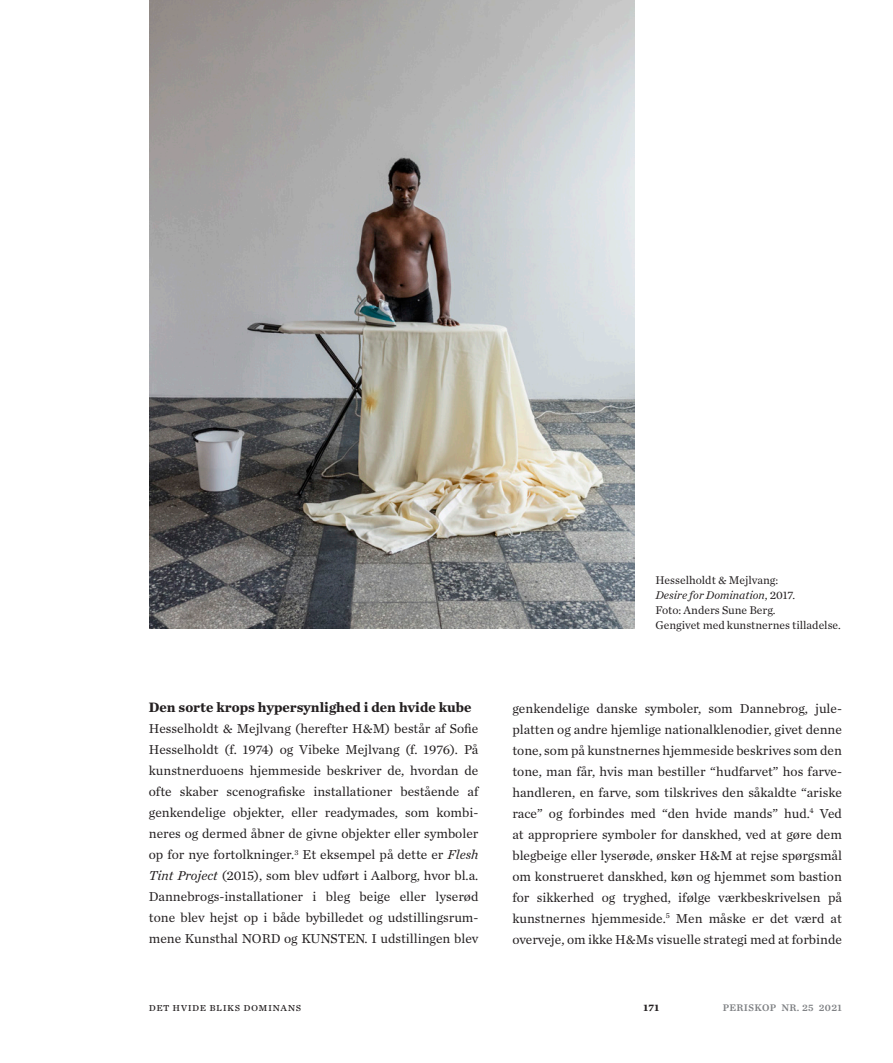
<style>
.page{position:relative;width:893px;height:1063px;background:#fff}
.page>*{position:absolute;margin:0;border:0;box-sizing:border-box;transform-origin:0 0}
.Periskop_Debat_Melle{font:700 14.25px "Chronicle Text G1";color:#231f20}
.Periskop_Debat_Brød{font:13.5px/21px "Chronicle Text G1";color:#231f20;text-align:justify}
.Periskop_Debat_Bille{font:11.7px/15px "Chronicle Text G1";color:#231f20}
.Periskop_Forfatter_t{font:11.7px "Chronicle Text G1";letter-spacing:.04em;color:#231f20}
.Periskop_Bundtekst{font:10.05px "Chronicle Text G3 Semi";letter-spacing:.04em;color:#808285}
.Periskop_Pagina{font:700 10.05px "Chronicle Text G1";color:#231f20}
.s1{font-style:italic}
</style>
<div class="page">
<img style="left:149px;top:0;width:485px;height:629px">
<p class="Periskop_Debat_Melle" style="left:149px;top:696px;width:324px">Den sorte krops hypersynlighed i den hvide kube</p>
<p class="Periskop_Debat_Brød" style="left:149px;top:718px;width:331px">Hesselholdt &amp; Mejlvang (herefter H&amp;M) består af Sofie Hesselholdt (f. 1974) og Vibeke Mejlvang (f. 1976). På kunstnerduoens hjemmeside beskriver de, hvordan de ofte skaber scenografiske installationer bestående af genkendelige objekter, eller readymades, som kombi&shy;neres og dermed åbner de givne objekter eller symboler op for nye fortolkninger.<sup>3</sup> Et eksempel på dette er <span class="s1">Flesh Tint Project</span> (2015), som blev udført i Aalborg, hvor bl.a.<br>Dannebrogs-installationer i bleg beige eller lyserød tone blev hejst op i både bybilledet og udstillingsrum&shy;mene Kunsthal NORD og KUNSTEN. I udstillingen blev</p>
<p class="Periskop_Debat_Bille" style="left:655px;top:572px;width:187px">Hesselholdt &amp; Mejlvang:<br><span class="s1">Desire for Domination</span>, 2017.<br>Foto: Anders Sune Berg.<br>Gengivet med kunstnernes tilladelse.</p>
<p class="Periskop_Debat_Brød" style="left:512px;top:697px;width:331px">genkendelige danske symboler, som Dannebrog, jule&shy;platten og andre hjemlige nationalklenodier, givet denne tone, som på kunstnernes hjemmeside beskrives som den tone, man får, hvis man bestiller “hudfarvet” hos farve&shy;handleren, en farve, som tilskrives den såkaldte “ariske race” og forbindes med “den hvide mands” hud.<sup>4</sup> Ved at appropriere symboler for danskhed, ved at gøre dem blegbeige eller lyserøde, ønsker H&amp;M at rejse spørgsmål om konstrueret danskhed, køn og hjemmet som bastion for sikkerhed og tryghed, ifølge værkbeskrivelsen på kunstnernes hjemmeside.<sup>5</sup> Men måske er det værd at overveje, om ikke H&amp;Ms visuelle strategi med at forbinde</p>
<p class="Periskop_Forfatter_t" style="left:149px;top:999px;width:154px">det hvide bliks dominans</p>
<p class="Periskop_Pagina" style="left:643px;top:1000px;width:17px">171</p>
<p class="Periskop_Bundtekst" style="left:723px;top:1000px;width:121px">PERISKOP NR. 25 2021</p>
</div>
